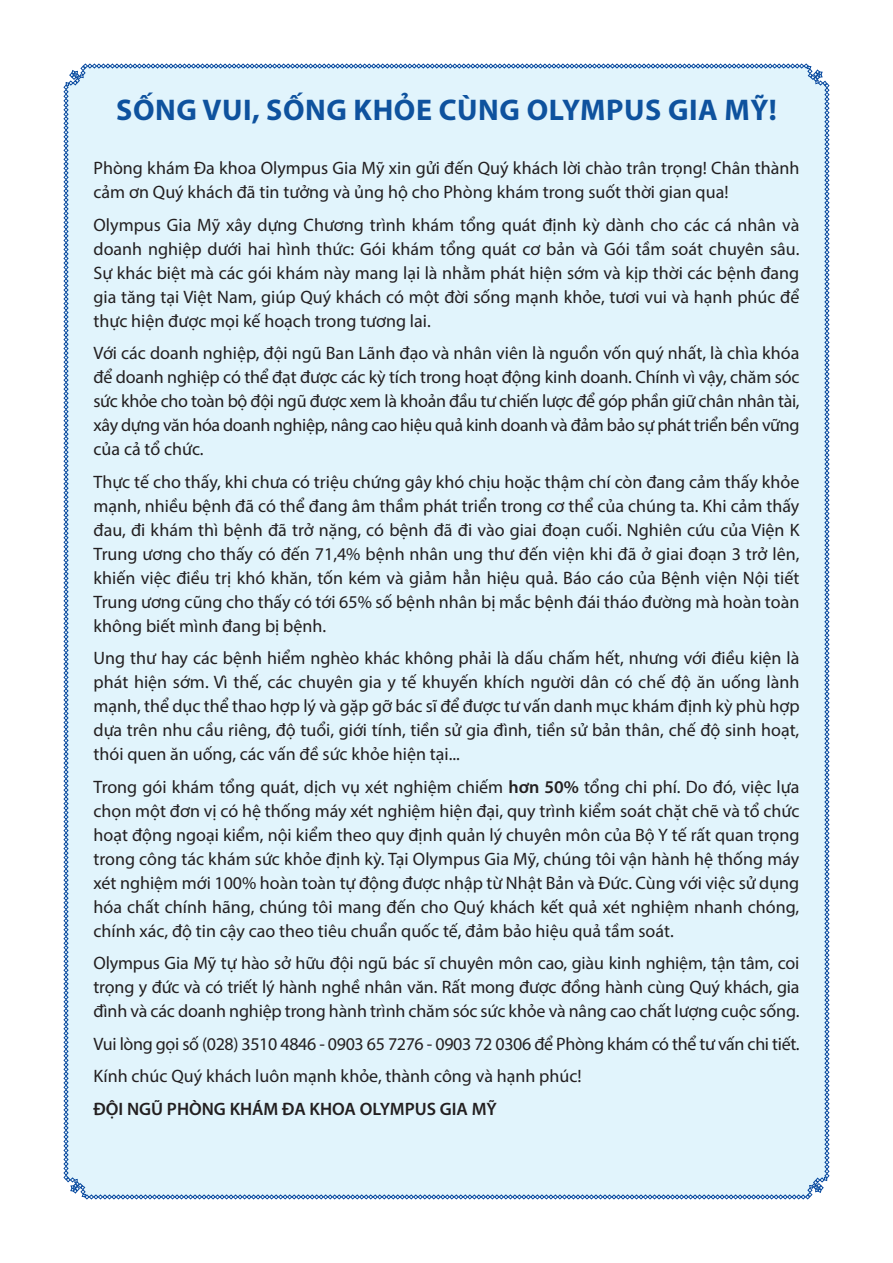
<style>
.page{position:relative;width:893px;height:1263px;background:#fff}
.page>*{position:absolute;margin:0;border:0;box-sizing:border-box;transform-origin:0 0}
.t1{font:700 30px "Myriad Pro";letter-spacing:.02em;color:#0e529e}
.t2{font:18px/24px "Myriad Pro";color:#231f20;text-align:justify}
.t3{font:18px/32.5px "Myriad Pro";letter-spacing:-.02em;color:#231f20}
.t4{font:600 18px "Myriad Pro";color:#231f20}
.s1{font-weight:600}
</style>
<div class="page">
<div style="left:63px;top:63px;width:766px;height:1136px;background:#e1f4fc"></div>
<h1 class="t1" style="left:116px;top:91px;width:662px">SỐNG VUI, SỐNG KHỎE CÙNG OLYMPUS GIA MỸ!</h1>
<p class="t2" style="left:94px;top:156px;width:707px">Phòng khám Đa khoa Olympus Gia Mỹ xin gửi đến Quý khách lời chào trân trọng! Chân thành cảm ơn Quý khách đã tin tưởng và ủng hộ cho Phòng khám trong suốt thời gian qua!</p>
<p class="t2" style="left:94px;top:213px;width:707px">Olympus Gia Mỹ xây dựng Chương trình khám tổng quát định kỳ dành cho các cá nhân và doanh nghiệp dưới hai hình thức: Gói khám tổng quát cơ bản và Gói tầm soát chuyên sâu.<br>Sự khác biệt mà các gói khám này mang lại là nhằm phát hiện sớm và kịp thời các bệnh đang gia tăng tại Việt Nam, giúp Quý khách có một đời sống mạnh khỏe, tươi vui và hạnh phúc để thực hiện được mọi kế hoạch trong tương lai.</p>
<p class="t2" style="left:94px;top:341px;width:707px">Với các doanh nghiệp, đội ngũ Ban Lãnh đạo và nhân viên là nguồn vốn quý nhất, là chìa khóa để doanh nghiệp có thể đạt được các kỳ tích trong hoạt động kinh doanh. Chính vì vậy, chăm sóc sức khỏe cho toàn bộ đội ngũ được xem là khoản đầu tư chiến lược để góp phần giữ chân nhân tài, xây dựng văn hóa doanh nghiệp, nâng cao hiệu quả kinh doanh và đảm bảo sự phát triển bền vững của cả tổ chức.</p>
<p class="t2" style="left:94px;top:470px;width:707px">Thực tế cho thấy, khi chưa có triệu chứng gây khó chịu hoặc thậm chí còn đang cảm thấy khỏe mạnh, nhiều bệnh đã có thể đang âm thầm phát triển trong cơ thể của chúng ta. Khi cảm thấy đau, đi khám thì bệnh đã trở nặng, có bệnh đã đi vào giai đoạn cuối. Nghiên cứu của Viện K Trung ương cho thấy có đến 71,4% bệnh nhân ung thư đến viện khi đã ở giai đoạn 3 trở lên, khiến việc điều trị khó khăn, tốn kém và giảm hẳn hiệu quả. Báo cáo của Bệnh viện Nội tiết Trung ương cũng cho thấy có tới 65% số bệnh nhân bị mắc bệnh đái tháo đường mà hoàn toàn không biết mình đang bị bệnh.</p>
<p class="t2" style="left:94px;top:646px;width:707px">Ung thư hay các bệnh hiểm nghèo khác không phải là dấu chấm hết, nhưng với điều kiện là phát hiện sớm. Vì thế, các chuyên gia y tế khuyến khích người dân có chế độ ăn uống lành mạnh, thể dục thể thao hợp lý và gặp gỡ bác sĩ để được tư vấn danh mục khám định kỳ phù hợp dựa trên nhu cầu riêng, độ tuổi, giới tính, tiền sử gia đình, tiền sử bản thân, chế độ sinh hoạt, thói quen ăn uống, các vấn đề sức khỏe hiện tại...</p>
<p class="t2" style="left:94px;top:775px;width:707px">Trong gói khám tổng quát, dịch vụ xét nghiệm chiếm <span class="s1">hơn 50%</span> tổng chi phí. Do đó, việc lựa chọn một đơn vị có hệ thống máy xét nghiệm hiện đại, quy trình kiểm soát chặt chẽ và tổ chức hoạt động ngoại kiểm, nội kiểm theo quy định quản lý chuyên môn của Bộ Y tế rất quan trọng trong công tác khám sức khỏe định kỳ. Tại Olympus Gia Mỹ, chúng tôi vận hành hệ thống máy xét nghiệm mới 100% hoàn toàn tự động được nhập từ Nhật Bản và Đức. Cùng với việc sử dụng hóa chất chính hãng, chúng tôi mang đến cho Quý khách kết quả xét nghiệm nhanh chóng, chính xác, độ tin cậy cao theo tiêu chuẩn quốc tế, đảm bảo hiệu quả tầm soát.</p>
<p class="t2" style="left:94px;top:951px;width:707px">Olympus Gia Mỹ tự hào sở hữu đội ngũ bác sĩ chuyên môn cao, giàu kinh nghiệm, tận tâm, coi trọng y đức và có triết lý hành nghề nhân văn. Rất mong được đồng hành cùng Quý khách, gia đình và các doanh nghiệp trong hành trình chăm sóc sức khỏe và nâng cao chất lượng cuộc sống.</p>
<p class="t3" style="left:94px;top:1027px;width:707px">Vui lòng gọi số (028) 3510 4846 - 0903 65 7276 - 0903 72 0306 để Phòng khám có thể tư vấn chi tiết.<br>Kính chúc Quý khách luôn mạnh khỏe, thành công và hạnh phúc!</p>
<p class="t4" style="left:94px;top:1097px;width:405px">ĐỘI NGŨ PHÒNG KHÁM ĐA KHOA OLYMPUS GIA MỸ</p>
</div>
